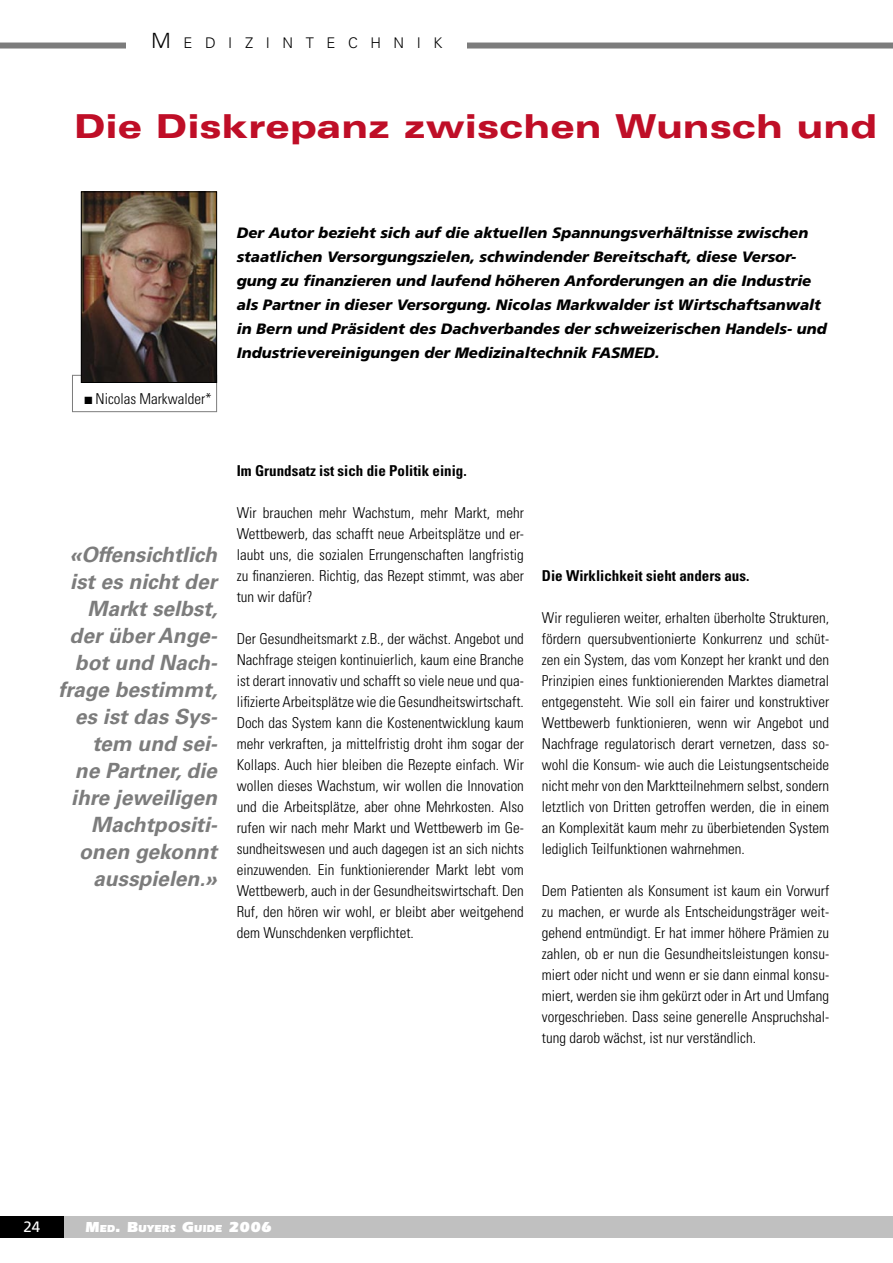
<style>
.page{position:relative;width:893px;height:1263px;background:#fff}
.page>*{position:absolute;margin:0;border:0;box-sizing:border-box;transform-origin:0 0}
.t1{font:900 expanded 33px "Univers";color:#bf0e27}
.t2{font:italic 700 21px/27px "Univers";color:#7c7c7c;text-align:right}
.t3{font:300 condensed 15px/21px "Univers";color:#000;text-align:justify}
.t4{font:italic 900 15px/24px "Frutiger";color:#000}
.t5{font:700 condensed 15px "Univers";color:#000}
.t6{font:15px "Frutiger";color:#fff}
.t7{font:300 14.7px "Univers";letter-spacing:.855em;color:#000}
.t8{font:900 10.5px "Itc Eras";color:#fff}
.s1{font-size:21px}
.s2{font-size:15px}
</style>
<div class="page">
<div style="left:64px;top:1216px;width:829px;height:21px;background:#c0c0c0"></div>
<div style="left:0;top:1216px;width:64px;height:21px;background:#000"></div>
<div style="left:0;top:43px;width:893px;height:6px;background:#7c7c7c"></div>
<div style="left:127px;top:22px;width:340px;height:37px;background:#fff"></div>
<div style="left:72px;top:375px;width:145px;height:37px;border:1px solid #7c7c7c"></div>
<img style="left:83px;top:194px;width:132px;height:187px">
<div style="left:81px;top:192px;width:136px;height:191px;border:1px solid #000"></div>
<p class="t7" style="left:151px;top:34px;width:293px"><span class="s1">M</span>EDIZINTECHNIK</p>
<h1 class="t1" style="left:74px;top:107px;width:805px">Die Diskrepanz zwischen Wunsch und</h1>
<p class="t3" style="left:84px;top:388px;width:129px">■ Nicolas Markwalder*</p>
<p class="t4" style="left:237px;top:220px;width:591px">Der Autor bezieht sich auf die aktuellen Spannungsverhältnisse zwischen staatlichen Versorgungszielen, schwindender Bereitschaft, diese Versor&shy;gung zu finanzieren und laufend höheren Anforderungen an die Industrie als Partner in dieser Versorgung. Nicolas Markwalder ist Wirtschaftsanwalt in Bern und Präsident des Dachverbandes der schweizerischen Handels- und Industrievereinigungen der Medizinaltechnik FASMED.</p>
<h2 class="t2" style="left:58px;top:541px;width:160px">«Offensichtlich ist es nicht der<br>Markt selbst, der über Ange&shy;bot und Nach&shy;frage bestimmt, es ist das Sys&shy;tem und sei-<br>ne Partner, die ihre jeweiligen<br>Machtpositi&shy;onen gekonnt ausspielen.»</h2>
<p class="t5" style="left:237px;top:461px;width:231px">Im Grundsatz ist sich die Politik einig.</p>
<p class="t3" style="left:237px;top:502px;width:289px">Wir brauchen mehr Wachstum, mehr Markt, mehr Wettbewerb, das schafft neue Arbeitsplätze und er&shy;laubt uns, die sozialen Errungenschaften langfristig zu finanzieren. Richtig, das Rezept stimmt, was aber tun wir dafür?</p>
<p class="t3" style="left:237px;top:628px;width:289px">Der Gesundheitsmarkt z.B., der wächst. Angebot und Nachfrage steigen kontinuierlich, kaum eine Branche ist derart innovativ und schafft so viele neue und qua&shy;lifizierte Arbeitsplätze wie die Gesundheitswirtschaft.<br>Doch das System kann die Kostenentwicklung kaum mehr verkraften, ja mittelfristig droht ihm sogar der Kollaps. Auch hier bleiben die Rezepte einfach. Wir wollen dieses Wachstum, wir wollen die Innovation und die Arbeitsplätze, aber ohne Mehrkosten. Also rufen wir nach mehr Markt und Wettbewerb im Ge&shy;sundheitswesen und auch dagegen ist an sich nichts einzuwenden. Ein funktionierender Markt lebt vom Wettbewerb, auch in der Gesundheitswirtschaft. Den Ruf, den hören wir wohl, er bleibt aber weitgehend dem Wunschdenken verpflichtet.</p>
<p class="t5" style="left:542px;top:566px;width:209px">Die Wirklichkeit sieht anders aus.</p>
<p class="t3" style="left:542px;top:607px;width:289px">Wir regulieren weiter, erhalten überholte Strukturen, fördern quersubventionierte Konkurrenz und schüt&shy;zen ein System, das vom Konzept her krankt und den Prinzipien eines funktionierenden Marktes diametral entgegensteht. Wie soll ein fairer und konstruktiver Wettbewerb funktionieren, wenn wir Angebot und Nachfrage regulatorisch derart vernetzen, dass so&shy;wohl die Konsum- wie auch die Leistungsentscheide nicht mehr von den Marktteilnehmern selbst, sondern letztlich von Dritten getroffen werden, die in einem an Komplexität kaum mehr zu überbietenden System lediglich Teilfunktionen wahrnehmen.</p>
<p class="t3" style="left:542px;top:880px;width:289px">Dem Patienten als Konsument ist kaum ein Vorwurf zu machen, er wurde als Entscheidungsträger weit&shy;gehend entmündigt. Er hat immer höhere Prämien zu zahlen, ob er nun die Gesundheitsleistungen konsu&shy;miert oder nicht und wenn er sie dann einmal konsu&shy;miert, werden sie ihm gekürzt oder in Art und Umfang vorgeschrieben. Dass seine generelle Anspruchshal&shy;tung darob wächst, ist nur verständlich.</p>
<p class="t6" style="left:24px;top:1218px;width:18px">24</p>
<p class="t8" style="left:85px;top:1222px;width:188px"><span class="s2">M</span>ED<span class="s2">. B</span>UYERS <span class="s2">G</span>UIDE <span class="s2">2006</span></p>
</div>
